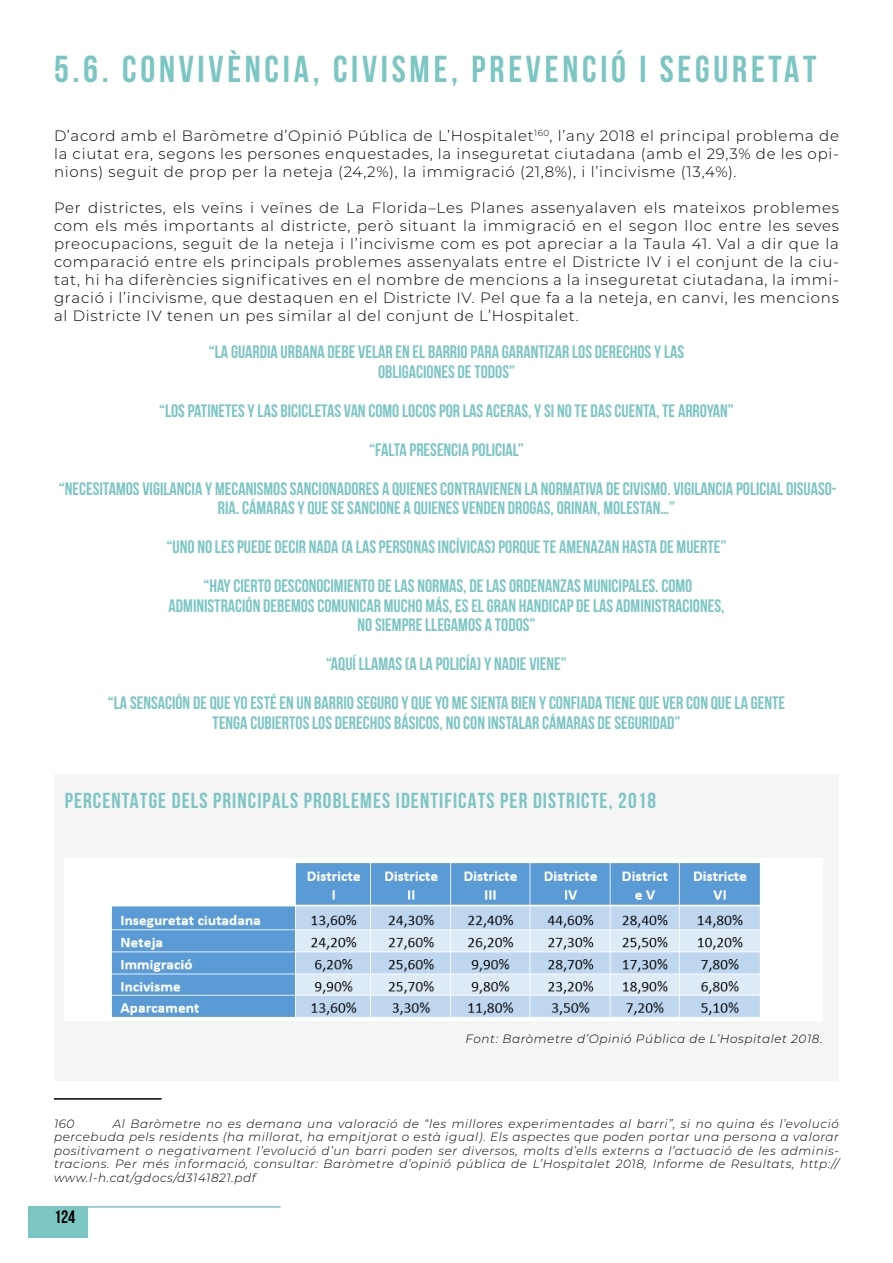
<style>
.page{position:relative;width:893px;height:1263px;background:#fff}
.page>*{position:absolute;margin:0;border:0;box-sizing:border-box;transform-origin:0 0}
.t1{font:700 37.5px "Bebas Neue";letter-spacing:.1em;color:#7bc6c3}
.t2{font:700 21.75px "Bebas Neue";letter-spacing:.05em;color:#7bc6c3}
.t3{font:700 18px/39px "Bebas Neue";color:#7bc6c3;text-align:center}
.t4{font:700 18px "Bebas Neue";color:#000}
.t5{font:300 15px/18px "Montserrat";letter-spacing:.05em;color:#000;text-align:justify}
.t6{font:italic 300 12px/13.5px "Montserrat";letter-spacing:.05em;color:#000;text-align:justify}
</style>
<div class="page">
<div style="left:29px;top:1206px;width:59px;height:31px;background:#7bc6c3"></div>
<hr style="left:29px;top:1206px;width:252px;height:2px;background:#7bc6c3">
<div style="left:54px;top:774px;width:785px;height:306px;background:#f5f5f5"></div>
<img style="left:112px;top:863px;width:648px;height:154px">
<hr style="left:54px;top:1098px;width:108px;height:2px;background:#000">
<h1 class="t1" style="left:54px;top:49px;width:764px">5.6. CONVIVÈNCIA, CIVISME, PREVENCIÓ I SEGURETAT</h1>
<p class="t5" style="left:54px;top:126px;width:786px">D’acord amb el Baròmetre d’Opinió Pública de L’Hospitalet<sup>160</sup>, l’any 2018 el principal problema de la ciutat era, segons les persones enquestades, la inseguretat ciutadana (amb el 29,3% de les opi&shy;nions) seguit de prop per la neteja (24,2%), la immigració (21,8%), i l’incivisme (13,4%).</p>
<p class="t5" style="left:54px;top:198px;width:786px">Per districtes, els veïns i veïnes de La Florida–Les Planes assenyalaven els mateixos problemes com els més importants al districte, però situant la immigració en el segon lloc entre les seves preocupacions, seguit de la neteja i l’incivisme com es pot apreciar a la Taula 41. Val a dir que la comparació entre els principals problemes assenyalats entre el Districte IV i el conjunt de la ciu&shy;tat, hi ha diferències significatives en el nombre de mencions a la inseguretat ciutadana, la immi&shy;gració i l’incivisme, que destaquen en el Districte IV. Pel que fa a la neteja, en canvi, les mencions al Districte IV tenen un pes similar al del conjunt de L’Hospitalet.</p>
<p class="t3" style="left:209px;top:342px;width:477px;line-height:19.5px">“LA GUARDIA URBANA DEBE VELAR EN EL BARRIO PARA GARANTIZAR LOS DERECHOS Y LAS<br>OBLIGACIONES DE TODOS”</p>
<p class="t3" style="left:59px;top:391px;width:779px">“LOS PATINETES Y LAS BICICLETAS VAN COMO LOCOS POR LAS ACERAS, Y SI NO TE DAS CUENTA, TE ARROYAN”<br>“FALTA PRESENCIA POLICIAL”<br>“NECESITAMOS VIGILANCIA Y MECANISMOS SANCIONADORES A QUIENES CONTRAVIENEN LA NORMATIVA DE CIVISMO. VIGILANCIA POLICIAL DISUASO-</p>
<p class="t3" style="left:167px;top:488px;width:561px">RIA. CÁMARAS Y QUE SE SANCIONE A QUIENES VENDEN DROGAS, ORINAN, MOLESTAN…”<br>“UNO NO LES PUEDE DECIR NADA (A LAS PERSONAS INCÍVICAS) PORQUE TE AMENAZAN HASTA DE MUERTE” “HAY CIERTO DESCONOCIMIENTO DE LAS NORMAS, DE LAS ORDENANZAS MUNICIPALES. COMO</p>
<p class="t3" style="left:169px;top:595px;width:557px;line-height:19.5px">ADMINISTRACIÓN DEBEMOS COMUNICAR MUCHO MÁS, ES EL GRAN HANDICAP DE LAS ADMINISTRACIONES,<br>NO SIEMPRE LLEGAMOS A TODOS”</p>
<p class="t3" style="left:108px;top:644px;width:679px">“AQUÍ LLAMAS (A LA POLICÍA) Y NADIE VIENE”<br>“LA SENSACIÓN DE QUE YO ESTÉ EN UN BARRIO SEGURO Y QUE YO ME SIENTA BIEN Y CONFIADA TIENE QUE VER CON QUE LA GENTE</p>
<p class="t3" style="left:213px;top:703px;width:469px">TENGA CUBIERTOS LOS DERECHOS BÁSICOS, NO CON INSTALAR CÁMARAS DE SEGURIDAD”</p>
<p class="t2" style="left:65px;top:789px;width:593px">PERCENTATGE DELS PRINCIPALS PROBLEMES IDENTIFICATS PER DISTRICTE, 2018</p>
<p class="t6" style="left:466px;top:1031px;width:358px">Font: Baròmetre d’Opinió Pública de L’Hospitalet 2018.</p>
<p class="t6" style="left:54px;top:1116px;width:786px;text-indent:59px">Al Baròmetre no es demana una valoració de “les millores experimentades al barri”, si no quina és l’evolució percebuda pels residents (ha millorat, ha empitjorat o està igual). Els aspectes que poden portar una persona a valorar positivament o negativament l’evolució d’un barri poden ser diversos, molts d’ells externs a l’actuació de les adminis&shy;tracions. Per més informació, consultar: Baròmetre d’opinió pública de L’Hospitalet 2018, Informe de Resultats, http:// www.l-h.cat/gdocs/d3141821.pdf</p>
<p class="t6" style="left:54px;top:1116px;width:22px">160</p>
<p class="t4" style="left:54px;top:1207px;width:23px">124</p>
</div>
